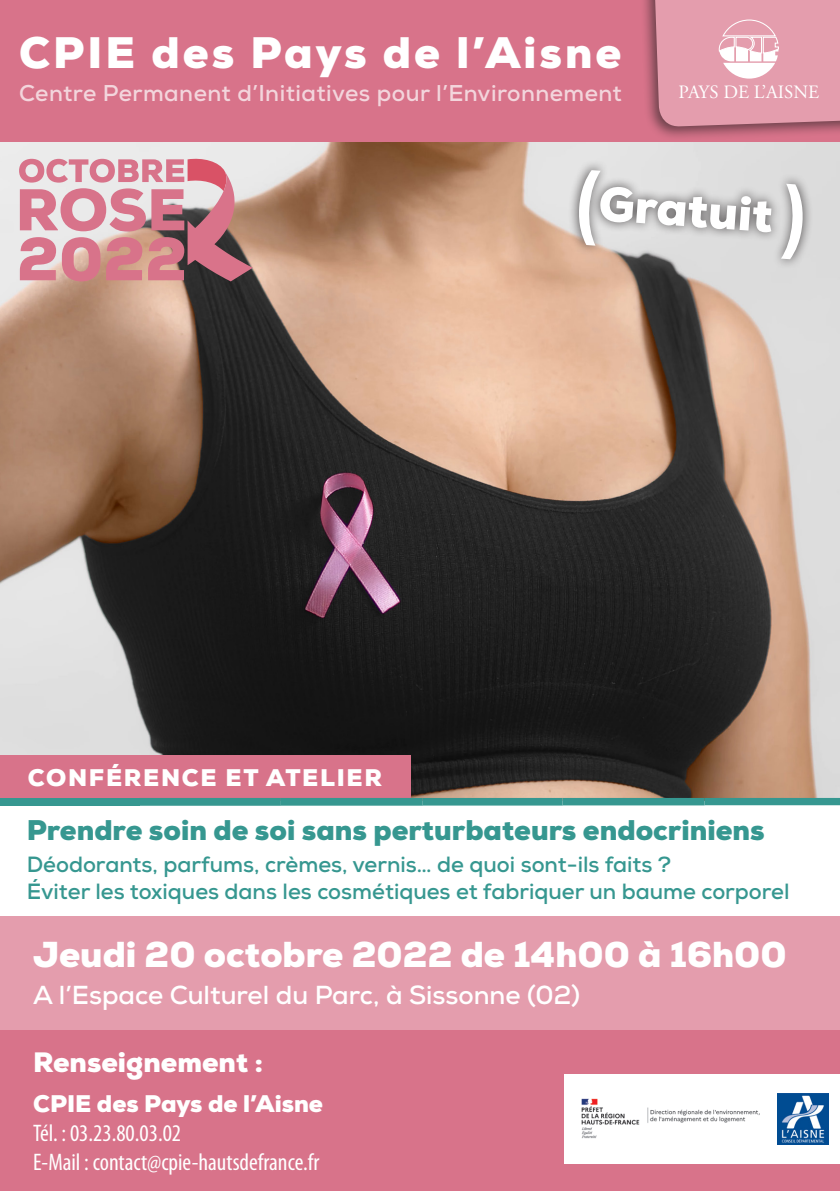
<style>
.page{position:relative;width:840px;height:1191px;background:#fff}
.page>*{position:absolute;margin:0;border:0;box-sizing:border-box;transform-origin:0 0}
.t1{font:900 48px "Nexa";color:#fff}
.t2{font:900 44px "Nexa";letter-spacing:.07em;color:#fff}
.t3{font:900 36px "Nexa";color:#fff}
.t4{font:900 28.4px "Nexa";color:#369790}
.t5{font:900 28px "Nexa";color:#fff}
.t6{font:700 26px "Nexa";color:#fff}
.t7{font:condensed 24px/28.8px "Myriad Pro";color:#fff}
.t8{font:900 24px "Nexa";color:#fff}
.t9{font:900 24px "Nexa";letter-spacing:.07em;color:#fff}
.t10{font:700 22.8px "Nexa";letter-spacing:.02em;color:#f3d5dc}
.t11{font:700 22px/27.6px "Nexa";color:#369790}
.t12{font:18.8px "Adobe Garamond Pro";color:#fff}
</style>
<div class="page">
<img style="left:0;top:142px;width:839px;height:656px">
<div style="left:0;top:916px;width:839px;height:114px;background:#e49dad"></div>
<div style="left:0;top:755px;width:410px;height:49px;background:#d8738a"></div>
<div style="left:0;top:1030px;width:839px;height:161px;background:#d8738a"></div>
<div style="left:564px;top:1074px;width:275px;height:89px;background:#fff"></div>
<div style="left:139px;top:798px;width:700px;height:7px;background:#369790"></div>
<div style="left:0;top:798px;width:139px;height:7px;background:#369790"></div>
<div style="left:567px;top:159px;width:245px;height:110px;background:#231f20;opacity:.75"></div>
<svg style="left:577px;top:170px;width:23px;height:76px"></svg>
<svg style="left:780px;top:184px;width:23px;height:75px"></svg>
<div style="left:0;top:0;width:839px;height:142px;background:#d8738a"></div>
<div style="left:638px;top:0;width:201px;height:141px;background:#231f20;opacity:.6"></div>
<svg style="left:653px;top:0;width:186px;height:127px;background:#e19fae"></svg>
<img style="left:581px;top:1098px;width:179px;height:41px">
<img style="left:777px;top:1093px;width:50px;height:51px">
<svg style="left:19px;top:157px;width:234px;height:124px;background:#d097a0"></svg>
<h2 class="t2" style="left:19px;top:25px;width:603px">CPIE des Pays de l’Aisne</h2>
<p class="t10" style="left:19px;top:79px;width:604px">Centre Permanent d’Initiatives pour l’Environnement</p>
<p class="t12" style="left:678px;top:81px;width:142px">PAYS DE L’AISNE</p>
<p class="t9" style="left:28px;top:762px;width:355px">CONFÉRENCE ET ATELIER</p>
<h1 class="t1" style="left:600px;top:173px;width:176px;rotate:4deg">Gratuit</h1>
<p class="t4" style="left:27px;top:811px;width:739px">Prendre soin de soi sans perturbateurs endocriniens</p>
<p class="t11" style="left:27px;top:850px;width:763px">Déodorants, parfums, crèmes, vernis… de quoi sont-ils faits ?<br>Éviter les toxiques dans les cosmétiques et fabriquer un baume corporel</p>
<h3 class="t3" style="left:33px;top:931px;width:754px">Jeudi 20 octobre 2022 de 14h00 à 16h00</h3>
<p class="t6" style="left:33px;top:977px;width:548px">A l’Espace Culturel du Parc, à Sissonne (02)</p>
<p class="t5" style="left:33px;top:1044px;width:231px">Renseignement :</p>
<p class="t8" style="left:33px;top:1088px;width:291px">CPIE des Pays de l’Aisne</p>
<p class="t7" style="left:33px;top:1118px;width:287px">Tél. : 03.23.80.03.02<br>E-Mail : contact@cpie-hautsdefrance.fr</p>
</div>
